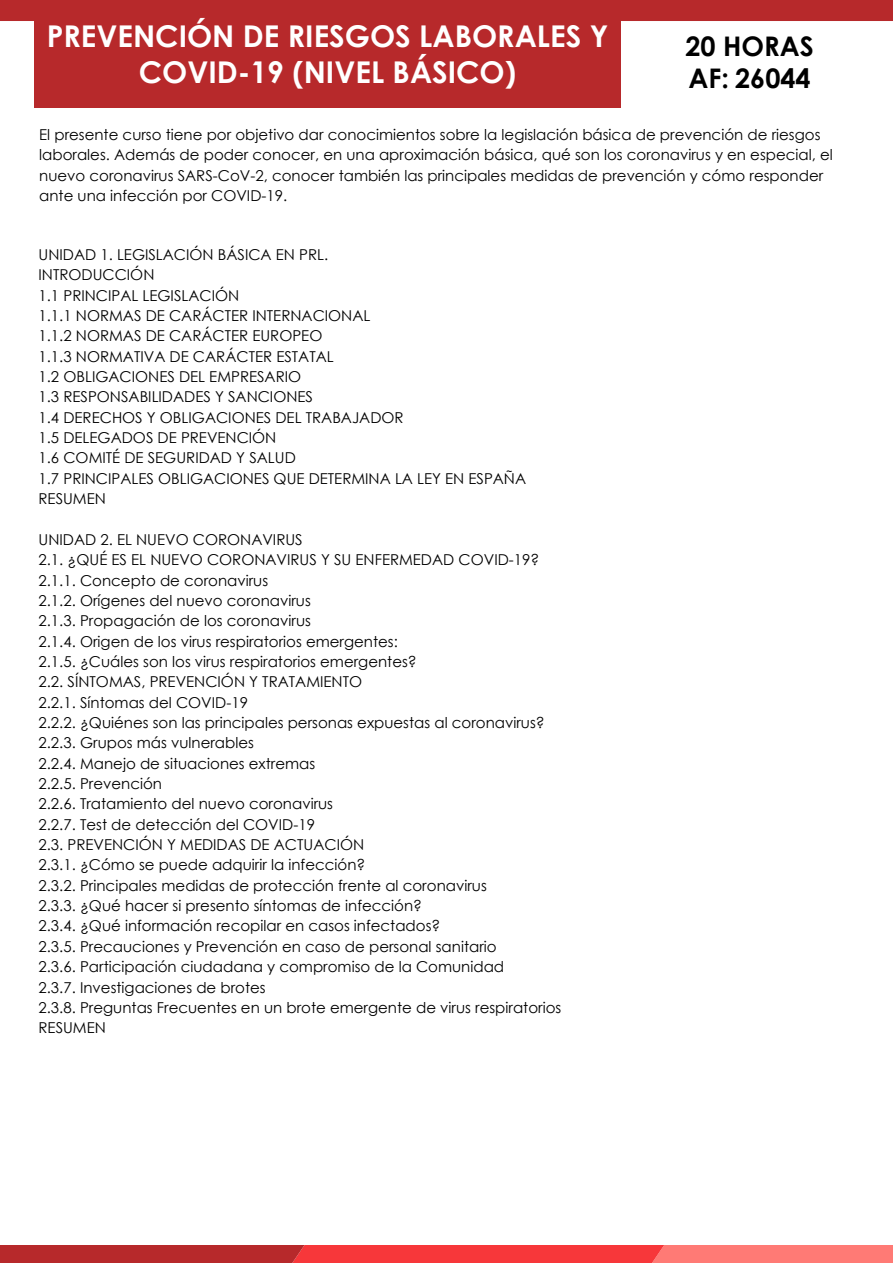
<style>
.page{position:relative;width:893px;height:1263px;background:#fff}
.page>*{position:absolute;margin:0;border:0;box-sizing:border-box;transform-origin:0 0}
.t1{font:700 30px/36px "Century Gothic";color:#fff;text-align:center}
.t2{font:700 27px/32.4px "Century Gothic";color:#000}
.t3{font:15px/20.4px "Century Gothic";color:#000}
</style>
<div class="page">
<div style="left:0;top:0;width:893px;height:21px;background:#b7292b"></div>
<div style="left:34px;top:0;width:586px;height:107px;background:#b7292b"></div>
<svg style="left:0;top:1245px;width:893px;height:18px;background:#e34444"></svg>
<h1 class="t1" style="left:47px;top:17px;width:563px">PREVENCIÓN DE RIESGOS LABORALES Y<br>COVID-19 (NIVEL BÁSICO)</h1>
<h2 class="t2" style="left:685px;top:29px;width:130px">20 HORAS<br>AF: 26044</h2>
<p class="t3" style="left:39px;top:124px;width:795px">El presente curso tiene por objetivo dar conocimientos sobre la legislación básica de prevención de riesgos laborales. Además de poder conocer, en una aproximación básica, qué son los coronavirus y en especial, el nuevo coronavirus SARS-CoV-2, conocer también las principales medidas de prevención y cómo responder ante una infección por COVID-19.</p>
<p class="t3" style="left:39px;top:244px;width:489px">UNIDAD 1. LEGISLACIÓN BÁSICA EN PRL.<br>INTRODUCCIÓN<br>1.1 PRINCIPAL LEGISLACIÓN<br>1.1.1 NORMAS DE CARÁCTER INTERNACIONAL<br>1.1.2 NORMAS DE CARÁCTER EUROPEO<br>1.1.3 NORMATIVA DE CARÁCTER ESTATAL<br>1.2 OBLIGACIONES DEL EMPRESARIO<br>1.3 RESPONSABILIDADES Y SANCIONES<br>1.4 DERECHOS Y OBLIGACIONES DEL TRABAJADOR<br>1.5 DELEGADOS DE PREVENCIÓN<br>1.6 COMITÉ DE SEGURIDAD Y SALUD<br>1.7 PRINCIPALES OBLIGACIONES QUE DETERMINA LA LEY EN ESPAÑA<br>RESUMEN</p>
<p class="t3" style="left:39px;top:529px;width:524px">UNIDAD 2. EL NUEVO CORONAVIRUS<br>2.1. ¿QUÉ ES EL NUEVO CORONAVIRUS Y SU ENFERMEDAD COVID-19?<br>2.1.1. Concepto de coronavirus<br>2.1.2. Orígenes del nuevo coronavirus<br>2.1.3. Propagación de los coronavirus<br>2.1.4. Origen de los virus respiratorios emergentes:<br>2.1.5. ¿Cuáles son los virus respiratorios emergentes?<br>2.2. SÍNTOMAS, PREVENCIÓN Y TRATAMIENTO<br>2.2.1. Síntomas del COVID-19<br>2.2.2. ¿Quiénes son las principales personas expuestas al coronavirus?<br>2.2.3. Grupos más vulnerables<br>2.2.4. Manejo de situaciones extremas<br>2.2.5. Prevención<br>2.2.6. Tratamiento del nuevo coronavirus<br>2.2.7. Test de detección del COVID-19<br>2.3. PREVENCIÓN Y MEDIDAS DE ACTUACIÓN<br>2.3.1. ¿Cómo se puede adquirir la infección?<br>2.3.2. Principales medidas de protección frente al coronavirus<br>2.3.3. ¿Qué hacer si presento síntomas de infección?<br>2.3.4. ¿Qué información recopilar en casos infectados?<br>2.3.5. Precauciones y Prevención en caso de personal sanitario<br>2.3.6. Participación ciudadana y compromiso de la Comunidad<br>2.3.7. Investigaciones de brotes<br>2.3.8. Preguntas Frecuentes en un brote emergente de virus respiratorios RESUMEN</p>
</div>
